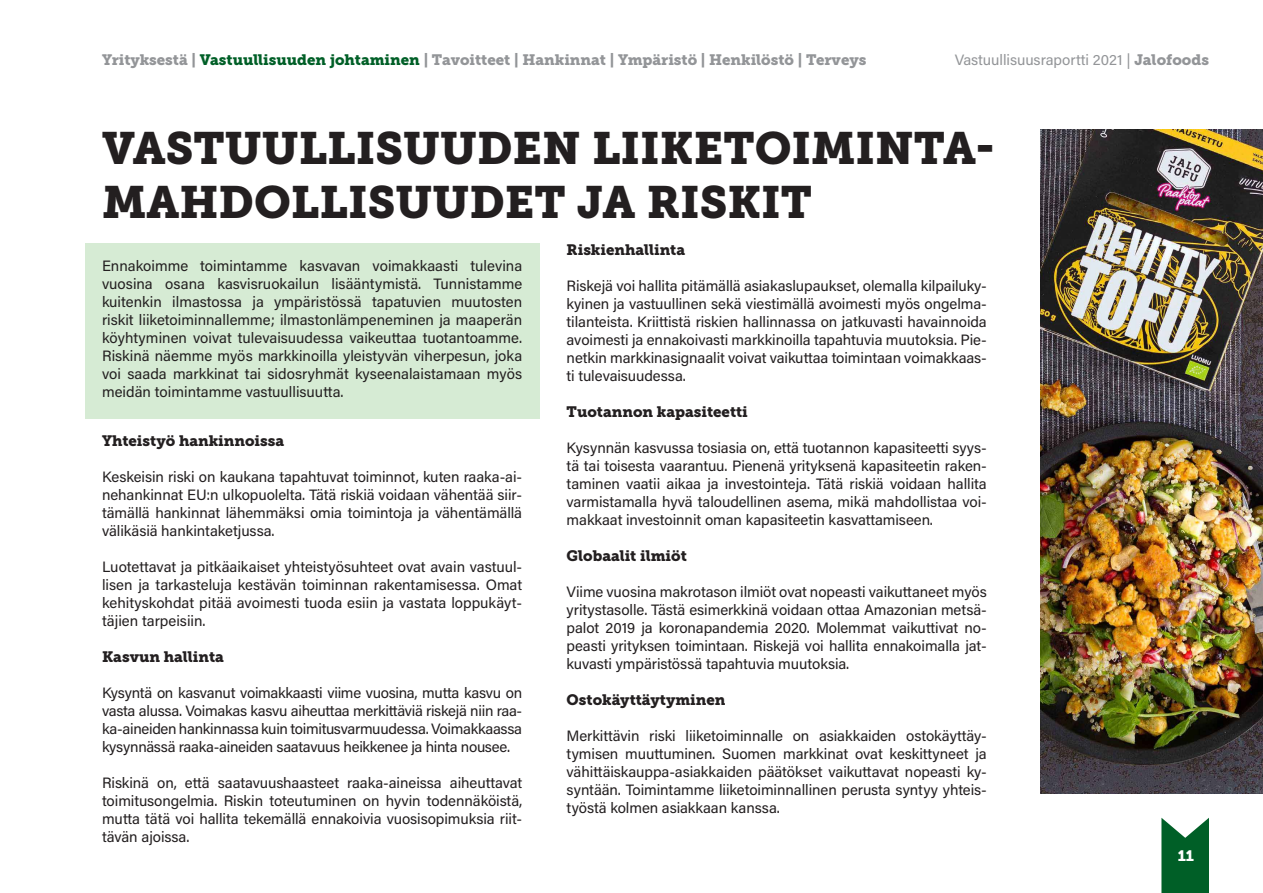
<style>
.page{position:relative;width:1263px;height:893px;background:#fff}
.page>*{position:absolute;margin:0;border:0;box-sizing:border-box;transform-origin:0 0}
.t1{font:45px/54px "Museo Slab 900";color:#231f20}
.t2{font:15px/18px "Acumin Pro";letter-spacing:-.005em;color:#231f20;text-align:justify}
.t3{font:15px/18px "Acumin Variable Concept";color:#231f20;text-align:justify}
.t4{font:15px "Museo Slab 900";color:#231f20}
.t5{font:15px "Museo Slab 900";color:#939598}
.t6{font:15px "Acumin Pro";color:#939598}
.t7{font:15px "Museo Slab 900";color:#fff}
.s1{color:#005f27}
.s2{font-family:"Museo Slab 900"}
</style>
<div class="page">
<svg style="left:1161px;top:818px;width:48px;height:75px;background:#237545"></svg>
<img style="left:1040px;top:130px;width:223px;height:663px">
<div style="left:85px;top:243px;width:454px;height:175px;background:#d6ebd4"></div>
<p class="t5" style="left:102px;top:51px;width:766px">Yrityksestä | <span class="s1">Vastuullisuuden johtaminen</span> | Tavoitteet | Hankinnat | Ympäristö | Henkilöstö | Terveys</p>
<p class="t6" style="left:955px;top:50px;width:256px">Vastuullisuusraportti 2021 | <span class="s2">Jalofoods</span></p>
<h1 class="t1" style="left:102px;top:122px;width:895px">VASTUULLISUUDEN LIIKETOIMINTA-<br>MAHDOLLISUUDET JA RISKIT</h1>
<p class="t3" style="left:102px;top:256px;width:422px">Ennakoimme toimintamme kasvavan voimakkaasti tulevina vuosina osana kasvisruokailun lisääntymistä. Tunnistamme kuitenkin ilmastossa ja ympäristössä tapatuvien muutosten riskit liiketoiminnallemme; ilmastonlämpeneminen ja maaperän köyhtyminen voivat tulevaisuudessa vaikeuttaa tuotantoamme.<br>Riskinä näemme myös markkinoilla yleistyvän viherpesun, joka voi saada markkinat tai sidosryhmät kyseenalaistamaan myös meidän toimintamme vastuullisuutta.</p>
<p class="t4" style="left:102px;top:432px;width:184px">Yhteistyö hankinnoissa</p>
<p class="t2" style="left:102px;top:467px;width:422px">Keskeisin riski on kaukana tapahtuvat toiminnot, kuten raaka-ai&shy;nehankinnat EU:n ulkopuolelta. Tätä riskiä voidaan vähentää siir&shy;tämällä hankinnat lähemmäksi omia toimintoja ja vähentämällä välikäsiä hankintaketjussa.</p>
<p class="t2" style="left:102px;top:557px;width:422px">Luotettavat ja pitkäaikaiset yhteistyösuhteet ovat avain vastuul&shy;lisen ja tarkasteluja kestävän toiminnan rakentamisessa. Omat kehityskohdat pitää avoimesti tuoda esiin ja vastata loppukäyt&shy;täjien tarpeisiin.</p>
<p class="t4" style="left:102px;top:648px;width:123px">Kasvun hallinta</p>
<p class="t2" style="left:102px;top:683px;width:422px">Kysyntä on kasvanut voimakkaasti viime vuosina, mutta kasvu on vasta alussa. Voimakas kasvu aiheuttaa merkittäviä riskejä niin raa&shy;ka-aineiden hankinnassa kuin toimitusvarmuudessa. Voimakkaassa kysynnässä raaka-aineiden saatavuus heikkenee ja hinta nousee.</p>
<p class="t2" style="left:102px;top:773px;width:422px">Riskinä on, että saatavuushaasteet raaka-aineissa aiheuttavat toimitusongelmia. Riskin toteutuminen on hyvin todennäköistä, mutta tätä voi hallita tekemällä ennakoivia vuosisopimuksia riit&shy;tävän ajoissa.</p>
<p class="t4" style="left:567px;top:241px;width:120px">Riskienhallinta</p>
<p class="t2" style="left:567px;top:276px;width:422px">Riskejä voi hallita pitämällä asiakaslupaukset, olemalla kilpailuky&shy;kyinen ja vastuullinen sekä viestimällä avoimesti myös ongelma&shy;tilanteista. Kriittistä riskien hallinnassa on jatkuvasti havainnoida avoimesti ja ennakoivasti markkinoilla tapahtuvia muutoksia. Pie&shy;netkin markkinasignaalit voivat vaikuttaa toimintaan voimakkaas&shy;ti tulevaisuudessa.</p>
<p class="t4" style="left:567px;top:403px;width:183px">Tuotannon kapasiteetti</p>
<p class="t2" style="left:567px;top:438px;width:422px">Kysynnän kasvussa tosiasia on, että tuotannon kapasiteetti syys&shy;tä tai toisesta vaarantuu. Pienenä yrityksenä kapasiteetin raken&shy;taminen vaatii aikaa ja investointeja. Tätä riskiä voidaan hallita varmistamalla hyvä taloudellinen asema, mikä mahdollistaa voi&shy;makkaat investoinnit oman kapasiteetin kasvattamiseen.</p>
<p class="t4" style="left:567px;top:547px;width:122px">Globaalit ilmiöt</p>
<p class="t2" style="left:567px;top:582px;width:422px">Viime vuosina makrotason ilmiöt ovat nopeasti vaikuttaneet myös yritystasolle. Tästä esimerkkinä voidaan ottaa Amazonian metsä&shy;palot 2019 ja koronapandemia 2020. Molemmat vaikuttivat no&shy;peasti yrityksen toimintaan. Riskejä voi hallita ennakoimalla jat&shy;kuvasti ympäristössä tapahtuvia muutoksia.</p>
<p class="t4" style="left:567px;top:691px;width:160px">Ostokäyttäytyminen</p>
<p class="t2" style="left:567px;top:726px;width:422px">Merkittävin riski liiketoiminnalle on asiakkaiden ostokäyttäy&shy;tymisen muuttuminen. Suomen markkinat ovat keskittyneet ja vähittäiskauppa-asiakkaiden päätökset vaikuttavat nopeasti ky&shy;syntään. Toimintamme liiketoiminnallinen perusta syntyy yhteis&shy;työstä kolmen asiakkaan kanssa.</p>
<p class="t7" style="left:1178px;top:847px;width:18px">11</p>
</div>
